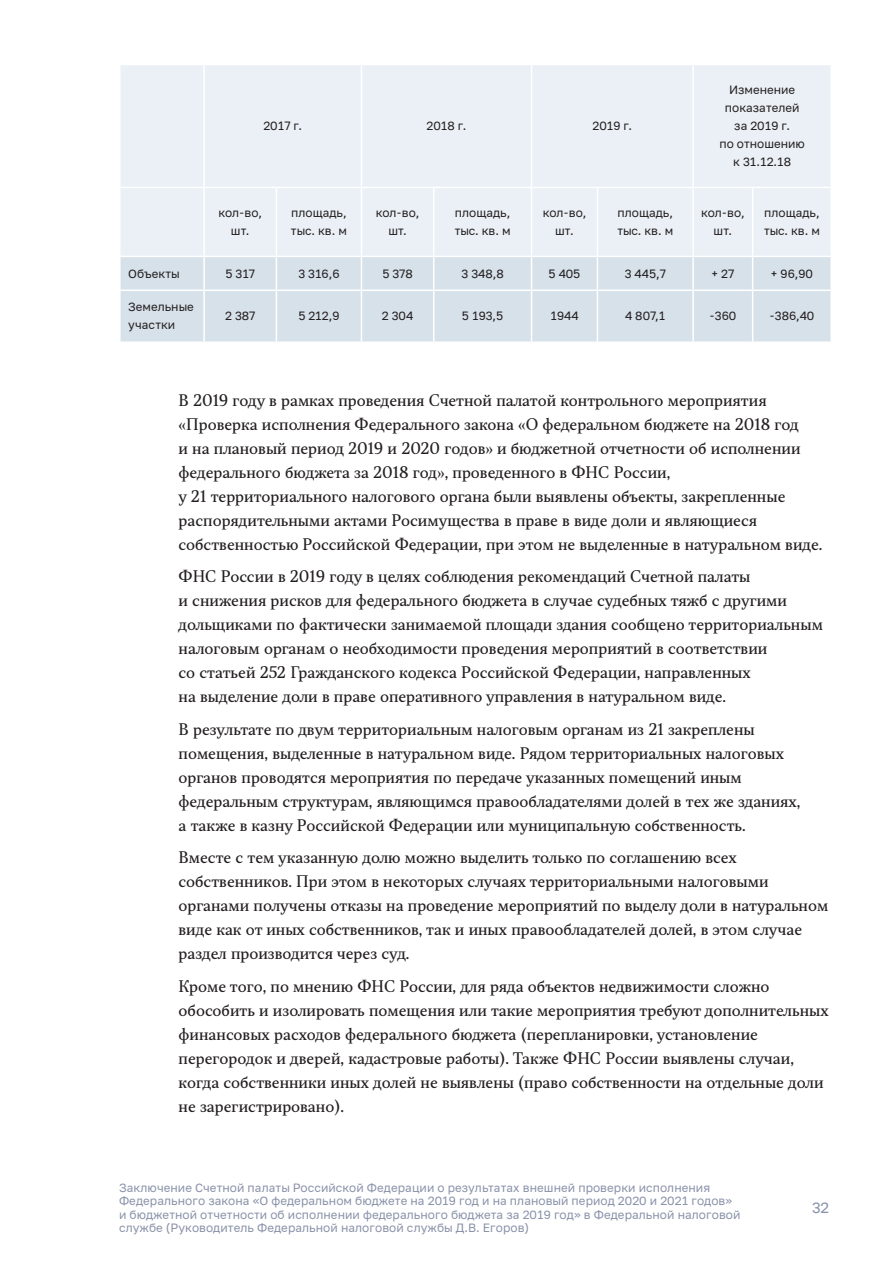
<style>
.page{position:relative;width:893px;height:1263px;background:#fff}
.page>*{position:absolute;margin:0;border:0;box-sizing:border-box;transform-origin:0 0}
.Текст___Абзац{font:15px/24px "TT Jenevers";color:#231f20}
.t1{font:15px "PT Russia Text";color:#8992a9}
.t2{font:12px/13.5px "PT Russia Text";letter-spacing:.005em;color:#8992a9}
.Таблицы___Шапка{font:12px/18px "PT Russia Text";color:#231f20;text-align:center}
.Таблицы___Данные{font:12px "PT Russia Text";color:#231f20}
.Таблицы___Левая_коло{font:12px/18px "PT Russia Text";color:#231f20}
</style>
<div class="page">
<div style="left:121px;top:65px;width:709px;height:191px;background:#eaf0f5"></div>
<div style="left:121px;top:257px;width:709px;height:84px;background:#d7e1ea"></div>
<hr style="left:119px;top:187px;width:85px;height:1px;background:#fff">
<hr style="left:203px;top:188px;width:2px;height:68px;background:#fff">
<hr style="left:276px;top:188px;width:1px;height:68px;background:#fff">
<hr style="left:361px;top:188px;width:1px;height:68px;background:#fff">
<hr style="left:433px;top:188px;width:1px;height:68px;background:#fff">
<hr style="left:531px;top:188px;width:1px;height:68px;background:#fff">
<hr style="left:597px;top:188px;width:1px;height:68px;background:#fff">
<hr style="left:692px;top:188px;width:2px;height:68px;background:#fff">
<hr style="left:752px;top:188px;width:1px;height:68px;background:#fff">
<hr style="left:203px;top:257px;width:2px;height:33px;background:#fff">
<hr style="left:276px;top:257px;width:1px;height:33px;background:#fff">
<hr style="left:361px;top:257px;width:1px;height:33px;background:#fff">
<hr style="left:433px;top:257px;width:1px;height:33px;background:#fff">
<hr style="left:531px;top:257px;width:1px;height:33px;background:#fff">
<hr style="left:597px;top:257px;width:1px;height:33px;background:#fff">
<hr style="left:692px;top:257px;width:2px;height:33px;background:#fff">
<hr style="left:752px;top:257px;width:1px;height:33px;background:#fff">
<hr style="left:119px;top:290px;width:85px;height:1px;background:#fff">
<hr style="left:204px;top:290px;width:72px;height:1px;background:#fff">
<hr style="left:203px;top:291px;width:2px;height:50px;background:#fff">
<hr style="left:276px;top:290px;width:85px;height:1px;background:#fff">
<hr style="left:276px;top:291px;width:1px;height:50px;background:#fff">
<hr style="left:361px;top:290px;width:73px;height:1px;background:#fff">
<hr style="left:361px;top:291px;width:1px;height:50px;background:#fff">
<hr style="left:434px;top:290px;width:97px;height:1px;background:#fff">
<hr style="left:433px;top:291px;width:1px;height:50px;background:#fff">
<hr style="left:531px;top:290px;width:66px;height:1px;background:#fff">
<hr style="left:531px;top:291px;width:1px;height:50px;background:#fff">
<hr style="left:597px;top:290px;width:96px;height:1px;background:#fff">
<hr style="left:597px;top:291px;width:1px;height:50px;background:#fff">
<hr style="left:693px;top:290px;width:60px;height:1px;background:#fff">
<hr style="left:692px;top:291px;width:2px;height:50px;background:#fff">
<hr style="left:753px;top:290px;width:79px;height:1px;background:#fff">
<hr style="left:752px;top:291px;width:1px;height:50px;background:#fff">
<hr style="left:693px;top:187px;width:60px;height:1px;background:#fff">
<hr style="left:753px;top:187px;width:79px;height:1px;background:#fff">
<hr style="left:692px;top:65px;width:2px;height:122px;background:#fff">
<hr style="left:531px;top:187px;width:66px;height:1px;background:#fff">
<hr style="left:597px;top:187px;width:96px;height:1px;background:#fff">
<hr style="left:531px;top:65px;width:1px;height:122px;background:#fff">
<hr style="left:361px;top:187px;width:73px;height:1px;background:#fff">
<hr style="left:434px;top:187px;width:97px;height:1px;background:#fff">
<hr style="left:203px;top:65px;width:2px;height:122px;background:#fff">
<hr style="left:361px;top:65px;width:1px;height:122px;background:#fff">
<hr style="left:204px;top:187px;width:72px;height:1px;background:#fff">
<hr style="left:276px;top:187px;width:85px;height:1px;background:#fff">
<p class="Таблицы___Шапка" style="left:263px;top:117px;width:40px">2017 г.</p>
<p class="Таблицы___Шапка" style="left:427px;top:117px;width:41px">2018 г.</p>
<p class="Таблицы___Шапка" style="left:592px;top:117px;width:41px">2019 г.</p>
<p class="Таблицы___Шапка" style="left:720px;top:81px;width:87px">Изменение показателей за 2019 г.<br>по отношению к 31.12.18</p>
<p class="Таблицы___Шапка" style="left:218px;top:204px;width:45px">кол-во, шт.</p>
<p class="Таблицы___Шапка" style="left:291px;top:204px;width:57px;text-align:left">площадь, тыс. кв. м</p>
<p class="Таблицы___Шапка" style="left:376px;top:204px;width:45px">кол-во, шт.</p>
<p class="Таблицы___Шапка" style="left:455px;top:204px;width:57px;text-align:left">площадь, тыс. кв. м</p>
<p class="Таблицы___Шапка" style="left:543px;top:204px;width:45px">кол-во, шт.</p>
<p class="Таблицы___Шапка" style="left:617px;top:204px;width:57px;text-align:left">площадь, тыс. кв. м</p>
<p class="Таблицы___Шапка" style="left:701px;top:204px;width:45px">кол-во, шт.</p>
<p class="Таблицы___Шапка" style="left:764px;top:204px;width:57px;text-align:left">площадь, тыс. кв. м</p>
<p class="Таблицы___Левая_коло" style="left:128px;top:264px;width:53px">Объекты</p>
<p class="Таблицы___Данные" style="left:225px;top:266px;width:31px">5 317</p>
<p class="Таблицы___Данные" style="left:298px;top:266px;width:43px">3 316,6</p>
<p class="Таблицы___Данные" style="left:382px;top:266px;width:32px">5 378</p>
<p class="Таблицы___Данные" style="left:462px;top:266px;width:44px">3 348,8</p>
<p class="Таблицы___Данные" style="left:549px;top:266px;width:33px">5 405</p>
<p class="Таблицы___Данные" style="left:625px;top:266px;width:42px">3 445,7</p>
<p class="Таблицы___Данные" style="left:712px;top:266px;width:24px">+ 27</p>
<p class="Таблицы___Данные" style="left:771px;top:266px;width:44px">+ 96,90</p>
<p class="Таблицы___Левая_коло" style="left:128px;top:298px;width:67px">Земельные участки</p>
<p class="Таблицы___Данные" style="left:225px;top:309px;width:32px">2 387</p>
<p class="Таблицы___Данные" style="left:298px;top:309px;width:43px">5 212,9</p>
<p class="Таблицы___Данные" style="left:382px;top:309px;width:33px">2 304</p>
<p class="Таблицы___Данные" style="left:462px;top:309px;width:43px">5 193,5</p>
<p class="Таблицы___Данные" style="left:550px;top:309px;width:30px">1944</p>
<p class="Таблицы___Данные" style="left:625px;top:309px;width:42px">4 807,1</p>
<p class="Таблицы___Данные" style="left:709px;top:309px;width:28px">-360</p>
<p class="Таблицы___Данные" style="left:769px;top:309px;width:46px">-386,40</p>
<p class="Текст___Абзац" style="left:179px;top:388px;width:645px">В 2019 году в рамках проведения Счетной палатой контрольного мероприятия «Проверка исполнения Федерального закона «О федеральном бюджете на 2018 год<br>и на плановый период 2019 и 2020 годов» и бюджетной отчетности об исполнении федерального бюджета за 2018 год», проведенного в ФНС России,<br>у 21 территориального налогового органа были выявлены объекты, закрепленные распорядительными актами Росимущества в праве в виде доли и являющиеся собственностью Российской Федерации, при этом не выделенные в натуральном виде.</p>
<p class="Текст___Абзац" style="left:179px;top:565px;width:646px">ФНС России в 2019 году в целях соблюдения рекомендаций Счетной палаты<br>и снижения рисков для федерального бюджета в случае судебных тяжб с другими дольщиками по фактически занимаемой площади здания сообщено территориальным налоговым органам о необходимости проведения мероприятий в соответствии<br>со статьей 252 Гражданского кодекса Российской Федерации, направленных<br>на выделение доли в праве оперативного управления в натуральном виде.</p>
<p class="Текст___Абзац" style="left:179px;top:717px;width:623px">В результате по двум территориальным налоговым органам из 21 закреплены помещения, выделенные в натуральном виде. Рядом территориальных налоговых органов проводятся мероприятия по передаче указанных помещений иным федеральным структурам, являющимся правообладателями долей в тех же зданиях, а также в казну Российской Федерации или муниципальную собственность.</p>
<p class="Текст___Абзац" style="left:179px;top:846px;width:651px">Вместе с тем указанную долю можно выделить только по соглашению всех собственников. При этом в некоторых случаях территориальными налоговыми органами получены отказы на проведение мероприятий по выделу доли в натуральном виде как от иных собственников, так и иных правообладателей долей, в этом случае раздел производится через суд.</p>
<p class="Текст___Абзац" style="left:179px;top:974px;width:652px">Кроме того, по мнению ФНС России, для ряда объектов недвижимости сложно обособить и изолировать помещения или такие мероприятия требуют дополнительных финансовых расходов федерального бюджета (перепланировки, установление перегородок и дверей, кадастровые работы). Также ФНС России выявлены случаи, когда собственники иных долей не выявлены (право собственности на отдельные доли не зарегистрировано).</p>
<p class="t2" style="left:119px;top:1180px;width:623px">Заключение Счетной палаты Российской Федерации о результатах внешней проверки исполнения Федерального закона «О федеральном бюджете на 2019 год и на плановый период 2020 и 2021 годов» и бюджетной отчетности об исполнении федерального бюджета за 2019 год» в Федеральной налоговой службе (Руководитель Федеральной налоговой службы Д.В. Егоров)</p>
<p class="t1" style="left:812px;top:1199px;width:19px">32</p>
</div>
